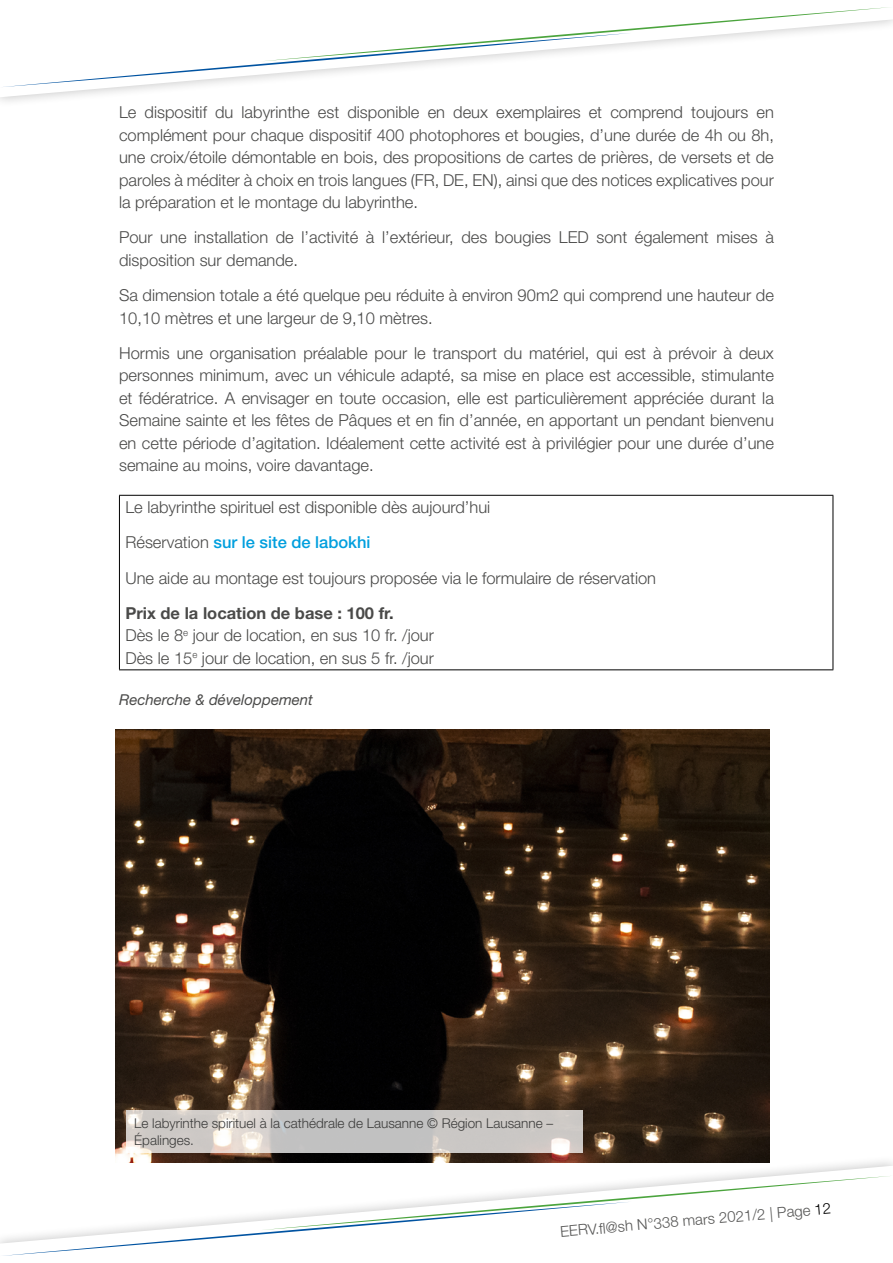
<style>
.page{position:relative;width:893px;height:1263px;background:#fff}
.page>*{position:absolute;margin:0;border:0;box-sizing:border-box;transform-origin:0 0}
.t1{font:300 16.5px/22.5px "Helvetica Neue LT Std";color:#4a4a49}
.t2{font:300 15px "Helvetica Neue LT Std";color:#575756}
.t3{font:italic 15px "Helvetica Neue LT Std";color:#4a4a49}
.t4{font:300 13.5px/16.2px "Helvetica Neue LT Std";color:#3c3c3b}
.s1{color:#3c3c3b}
.s2{font-weight:500;color:#009fde}
.s3{font-weight:700}
.s4{font-weight:700;color:#3c3c3b}
.s5{color:#000}
</style>
<div class="page">
<hr style="left:119px;top:495px;width:714px;height:1px;background:#000">
<hr style="left:119px;top:496px;width:1px;height:173px;background:#000">
<hr style="left:833px;top:496px;width:1px;height:173px;background:#000">
<hr style="left:119px;top:669px;width:714px;height:1px;background:#000">
<img style="left:115px;top:729px;width:655px;height:425px">
<svg style="left:126px;top:1110px;width:457px;height:43px;background:#cecac8"></svg>
<svg style="left:7px;top:87px;width:166px;height:10px"></svg>
<svg style="left:3px;top:7px;width:890px;height:80px"></svg>
<div style="left:0;top:1154px;width:893px;height:109px;background:#000;opacity:.25"></div>
<svg style="left:0;top:1166px;width:893px;height:97px"></svg>
<svg style="left:0;top:1176px;width:893px;height:80px"></svg>
<p class="t1" style="left:119px;top:101px;width:656px;text-align:justify">Le dispositif du labyrinthe est disponible en deux exemplaires et comprend toujours en complément pour chaque dispositif 400 photophores et bougies<span class="s1">,</span> d’une durée de 4h ou 8h<span class="s1">, </span>une croix/étoile démontable en bois<span class="s1">,</span> des propositions de cartes de prières<span class="s1">,</span> de versets et de paroles à méditer à choix en trois langues <span class="s1">(</span>FR<span class="s1">,</span> DE<span class="s1">,</span> EN<span class="s1">),</span> ainsi que des notices explicatives pour la préparation et le montage du labyrinthe<span class="s1">.</span></p>
<p class="t1" style="left:119px;top:226px;width:656px">Pour une installation de l’activité à l’extérieur<span class="s1">,</span> des bougies LED sont également mises à disposition sur demande<span class="s1">.</span></p>
<p class="t1" style="left:119px;top:284px;width:656px">Sa dimension totale a été quelque peu réduite à environ 90m2 qui comprend une hauteur de<br>10<span class="s1">,</span>10 mètres et une largeur de 9<span class="s1">,</span>10 mètres<span class="s1">.</span></p>
<p class="t1" style="left:119px;top:341px;width:656px;text-align:justify">Hormis une organisation préalable pour le transport du matériel<span class="s1">,</span> qui est à prévoir à deux personnes minimum<span class="s1">,</span> avec un véhicule adapté<span class="s1">,</span> sa mise en place est accessible<span class="s1">,</span> stimulante et fédératrice<span class="s1">.</span> A envisager en toute occasion<span class="s1">,</span> elle est particulièrement appréciée durant la Semaine sainte et les fêtes de Pâques et en fin d’année<span class="s1">,</span> en apportant un pendant bienvenu en cette période d’agitation<span class="s1">.</span> Idéalement cette activité est à privilégier pour une durée d’une semaine au moins<span class="s1">,</span> voire davantage<span class="s1">.</span></p>
<p class="t1" style="left:125px;top:489px;width:532px;line-height:35.2px">Le labyrinthe spirituel est disponible dès aujourd’hui<br>Réservation <span class="s2">sur le site de labokhi<br></span>Une aide au montage est toujours proposée via le formulaire de réservation <span class="s3">Prix de la location de base : 100 fr</span><span class="s4">.</span></p>
<p class="t1" style="left:125px;top:624px;width:310px">Dès le 8<sup>e</sup> jour de location<span class="s1">,</span> en sus 10 fr<span class="s1">.</span> /jour<br>Dès le 15<sup>e</sup> jour de location<span class="s1">,</span> en sus 5 fr<span class="s1">.</span> /jour</p>
<p class="t3" style="left:119px;top:690px;width:195px">Recherche &amp; développement</p>
<p class="t4" style="left:134px;top:1115px;width:420px">Le labyrinthe spirituel à la cathédrale de Lausanne © Région Lausanne –<br>Épalinges.</p>
<p class="t2" style="left:559px;top:1222px;width:273px;rotate:-5deg">EERV.fl @sh N°338 mars 2021/2 | Page <span class="s5">12</span></p>
</div>
